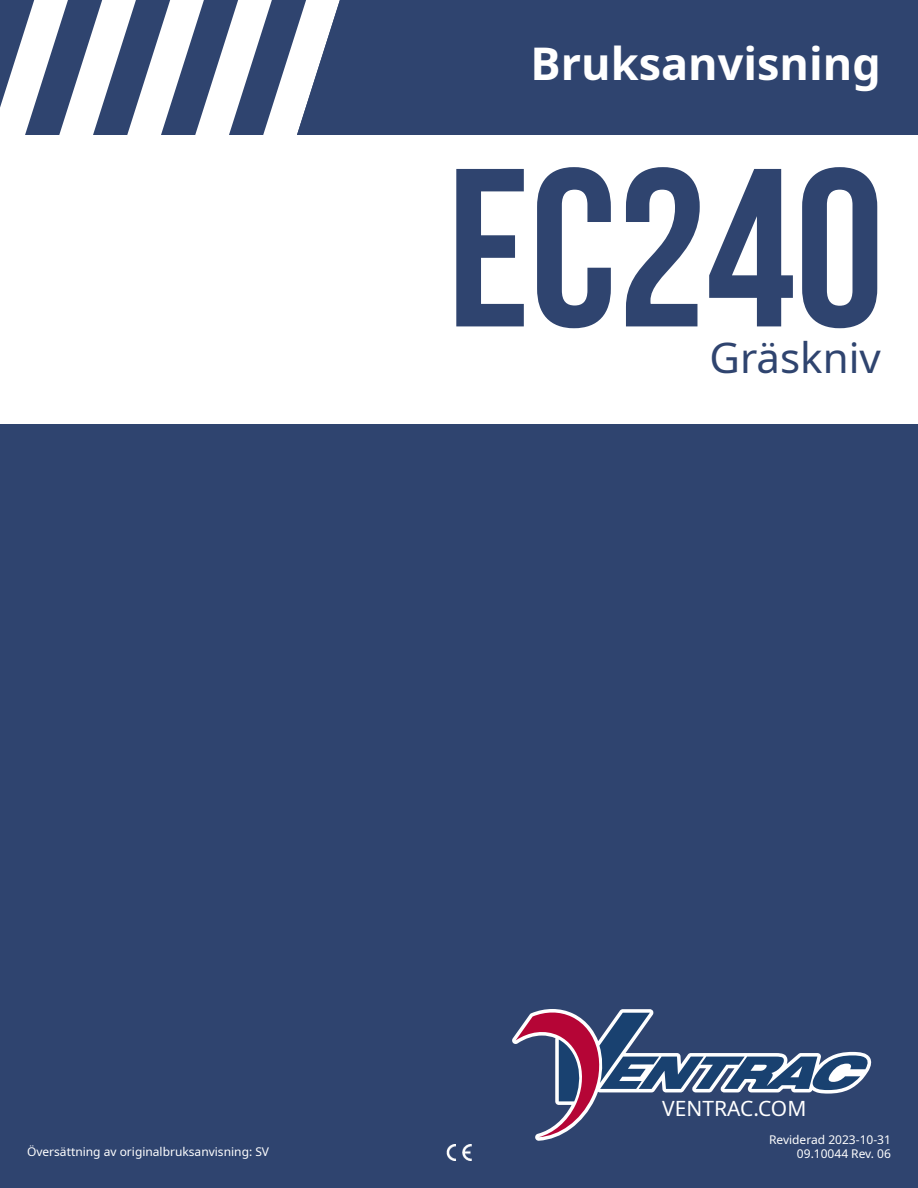
<style>
.page{position:relative;width:918px;height:1188px;background:#fff}
.page>*{position:absolute;margin:0;border:0;box-sizing:border-box;transform-origin:0 0}
.t1{font:700 225px "Bebas Neue";color:#2f446f}
.t2{font:700 45px "Noto Sans";color:#fff}
.t3{font:42px "Noto Sans";color:#2f446f}
.t4{font:21px "Noto Sans";color:#fff}
.t5{font:12px "Noto Sans";color:#fff}
</style>
<div class="page">
<div style="left:0;top:424px;width:918px;height:764px;background:#2f446f"></div>
<svg style="left:0;top:0;width:321px;height:135px"></svg>
<div style="left:321px;top:0;width:597px;height:135px;background:#2f446f"></div>
<svg style="left:512px;top:1009px;width:141px;height:132px"></svg>
<svg style="left:516px;top:1011px;width:356px;height:126px"></svg>
<img style="left:447px;top:1144px;width:24px;height:17px">
<h2 class="t2" style="left:531px;top:32px;width:352px">Bruksanvisning</h2>
<h1 class="t1" style="left:447px;top:125px;width:438px">EC240</h1>
<h3 class="t3" style="left:710px;top:328px;width:173px">Gräskniv</h3>
<h3 class="t4" style="left:662px;top:1093px;width:146px">VENTRAC.COM</h3>
<p class="t5" style="left:769px;top:1131px;width:123px">Reviderad 2023-10-31</p>
<p class="t5" style="left:27px;top:1143px;width:244px">Översättning av originalbruksanvisning: SV</p>
<p class="t5" style="left:797px;top:1146px;width:96px">09.10044 Rev. 06</p>
</div>
